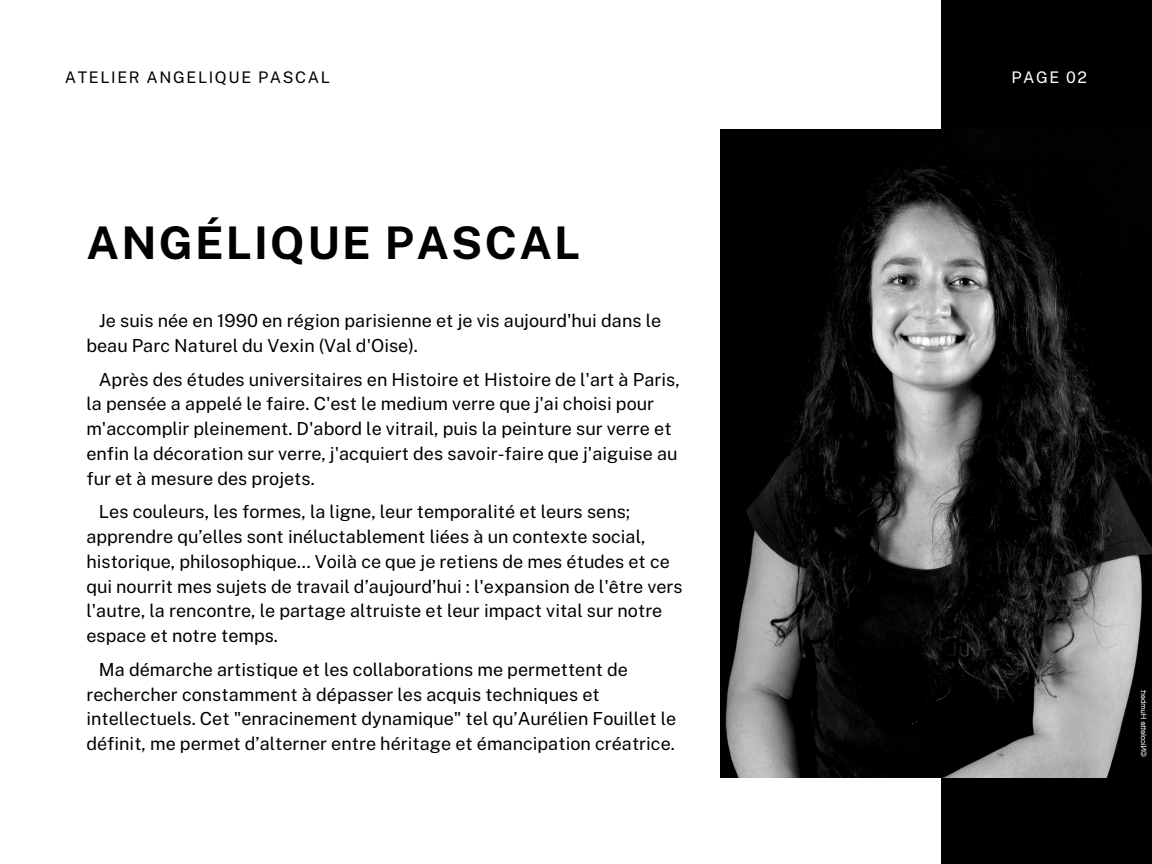
<style>
.page{position:relative;width:1152px;height:864px;background:#fff}
.page>*{position:absolute;margin:0;border:0;box-sizing:border-box;transform-origin:0 0}
.t1{font:700 45px "Public Sans";letter-spacing:.05em;color:#000}
.t2{font:18px/24.8px "Public Sans";color:#000}
.t3{font:16.05px "Public Sans";letter-spacing:.1em;color:#000}
.t4{font:16.05px "Public Sans";letter-spacing:.1em;color:#fff}
</style>
<div class="page">
<div style="left:942px;top:0;width:210px;height:864px;background:#000"></div>
<img style="left:720px;top:130px;width:432px;height:648px">
<p class="t3" style="left:65px;top:67px;width:267px">ATELIER ANGELIQUE PASCAL</p>
<p class="t4" style="left:1011px;top:67px;width:77px">PAGE 02</p>
<p class="t1" style="left:86px;top:216px;width:495px">ANGÉLIQUE PASCAL</p>
<p class="t2" style="left:86px;top:308px;width:576px;text-indent:12px">Je suis née en 1990 en région parisienne et je vis aujourd'hui dans le beau Parc Naturel du Vexin (Val d'Oise).</p>
<p class="t2" style="left:86px;top:367px;width:595px;text-indent:12px">Après des études universitaires en Histoire et Histoire de l'art à Paris, la pensée a appelé le faire. C'est le medium verre que j'ai choisi pour m'accomplir pleinement. D'abord le vitrail, puis la peinture sur verre et enfin la décoration sur verre, j'acquiert des savoir-faire que j'aiguise au fur et à mesure des projets.</p>
<p class="t2" style="left:86px;top:499px;width:598px;text-indent:12px">Les couleurs, les formes, la ligne, leur temporalité et leurs sens; apprendre qu’elles sont inéluctablement liées à un contexte social, historique, philosophique… Voilà ce que je retiens de mes études et ce qui nourrit mes sujets de travail d’aujourd’hui : l'expansion de l'être vers l'autre, la rencontre, le partage altruiste et leur impact vital sur notre espace et notre temps.</p>
<p class="t2" style="left:86px;top:657px;width:591px;text-indent:12px">Ma démarche artistique et les collaborations me permettent de rechercher constamment à dépasser les acquis techniques et intellectuels. Cet "enracinement dynamique" tel qu’Aurélien Fouillet le définit, me permet d’alterner entre héritage et émancipation créatrice.</p>
</div>
